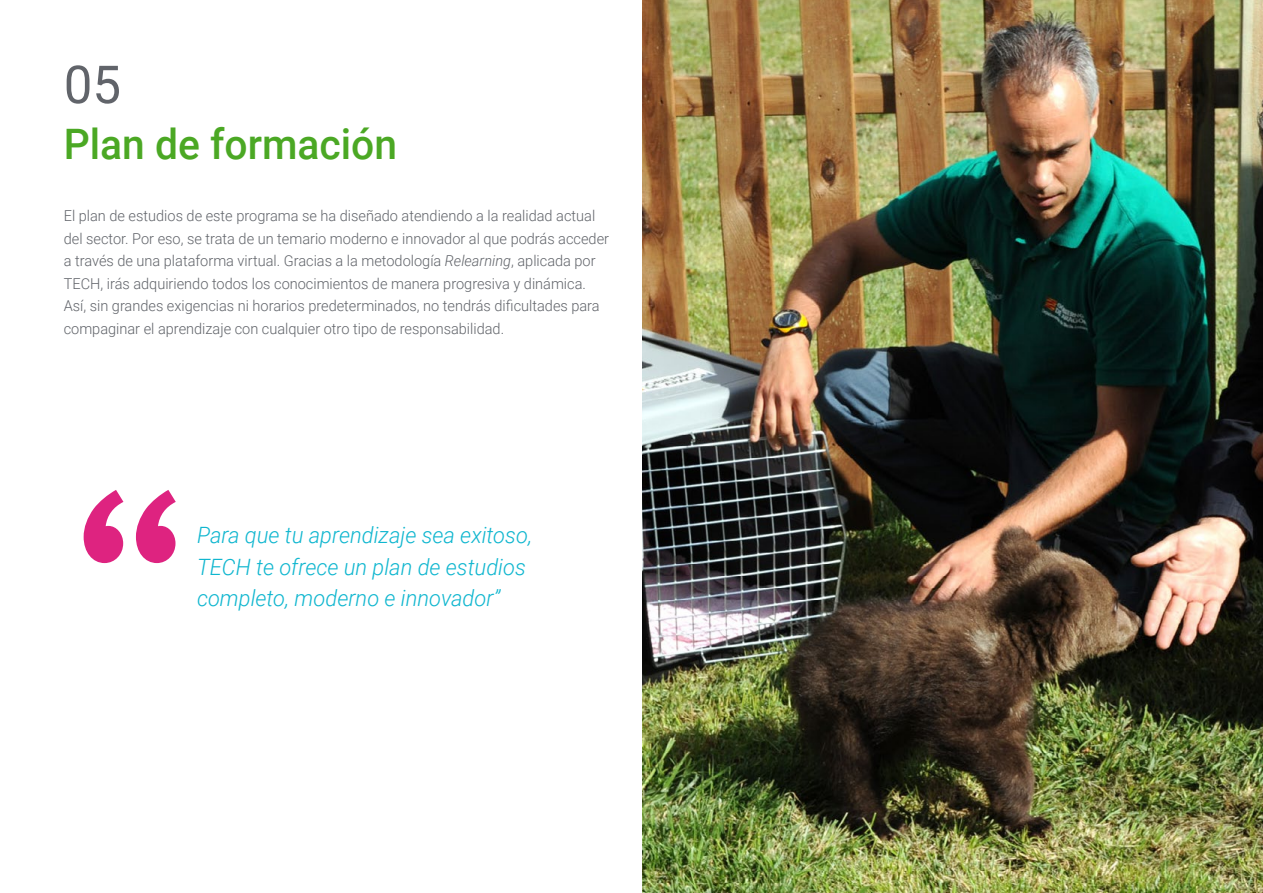
<style>
.page{position:relative;width:1263px;height:893px;background:#fff}
.page>*{position:absolute;margin:0;border:0;box-sizing:border-box;transform-origin:0 0}
.t1{font:52.5px "Roboto";color:#61646a}
.t2{font:500 42px "Roboto";color:#4ba824}
.t3{font:italic 300 22.5px/31.5px "Roboto";color:#0fb6cf}
.t4{font:300 15px/22.5px "Roboto";color:#61646a}
.s1{font-style:italic}
</style>
<div class="page">
<svg style="left:84px;top:490px;width:92px;height:73px"></svg>
<img style="left:642px;top:0;width:621px;height:893px">
<h1 class="t1" style="left:64px;top:48px;width:59px">05</h1>
<h2 class="t2" style="left:64px;top:115px;width:335px">Plan de formación</h2>
<p class="t4" style="left:64px;top:204px;width:547px">El plan de estudios de este programa se ha diseñado atendiendo a la realidad actual del sector. Por eso, se trata de un temario moderno e innovador al que podrás acceder a través de una plataforma virtual. Gracias a la metodología <span class="s1">Relearning</span>, aplicada por TECH, irás adquiriendo todos los conocimientos de manera progresiva y dinámica.<br>Así, sin grandes exigencias ni horarios predeterminados, no tendrás dificultades para compaginar el aprendizaje con cualquier otro tipo de responsabilidad.</p>
<h3 class="t3" style="left:197px;top:519px;width:337px">Para que tu aprendizaje sea exitoso,<br>TECH te ofrece un plan de estudios completo, moderno e innovador”</h3>
</div>
